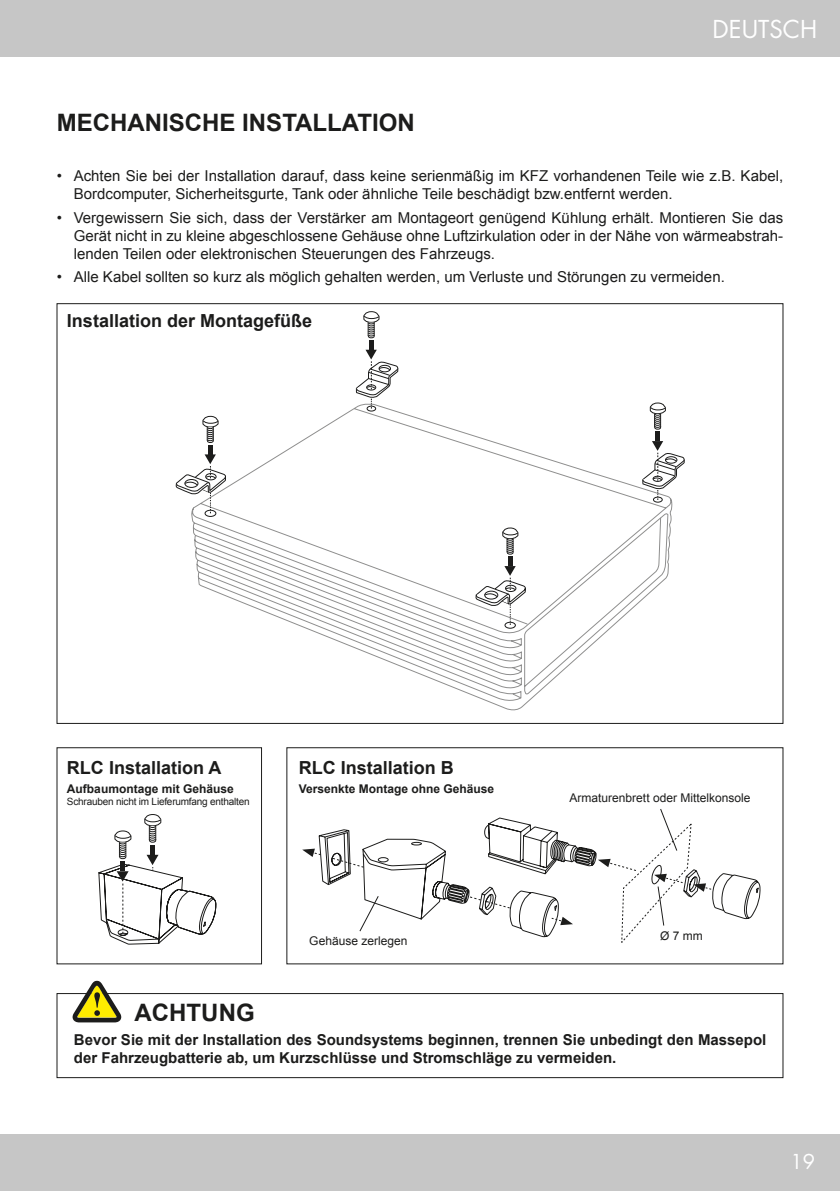
<style>
.page{position:relative;width:840px;height:1191px;background:#fff}
.page>*{position:absolute;margin:0;border:0;box-sizing:border-box;transform-origin:0 0}
.t1{font:700 24px "Arial";color:#1c1c1b}
.t2{font:24px "Futura";color:#fff}
.t3{font:20px "Futura";color:#fff}
.t4{font:700 18px "Arial";color:#1c1c1b}
.t5{font:15px/18px "Arial";color:#1c1c1b}
.t6{font:700 15px/18px "Arial";color:#1c1c1b}
.t7{font:700 12px "Arial";color:#1c1c1b}
.t8{font:12px "Arial";color:#1c1c1b}
.t9{font:10px "Arial";letter-spacing:-.02em;color:#1c1c1b}
</style>
<div class="page">
<div style="left:0;top:0;width:839px;height:57px;background:#c6c6c6"></div>
<div style="left:0;top:1134px;width:839px;height:57px;background:#c6c6c6"></div>
<div style="left:57px;top:993px;width:725px;height:84px;border:1px solid #1c1c1b"></div>
<svg style="left:71px;top:980px;width:52px;height:42px"></svg>
<svg style="left:191px;top:407px;width:481px;height:304px"></svg>
<div style="left:504px;top:622px;width:11px;height:6px;border:1px solid #1c1c1b;border-radius:50%"></div>
<div style="left:205px;top:510px;width:11px;height:6px;border:1px solid #1c1c1b;border-radius:50%"></div>
<div style="left:366px;top:406px;width:9px;height:5px;border:1px solid #1c1c1b;border-radius:50%"></div>
<div style="left:653px;top:497px;width:9px;height:5px;border:1px solid #1c1c1b;border-radius:50%"></div>
<svg style="left:363px;top:311px;width:16px;height:27px"></svg>
<hr style="left:369px;top:340px;width:4px;height:10px;background:#1c1c1b">
<svg style="left:356px;top:350px;width:42px;height:58px"></svg>
<svg style="left:502px;top:527px;width:16px;height:27px"></svg>
<div style="left:507px;top:557px;width:5px;height:9px;background:#1c1c1b"></div>
<svg style="left:475px;top:566px;width:50px;height:59px"></svg>
<svg style="left:175px;top:416px;width:51px;height:97px"></svg>
<svg style="left:642px;top:402px;width:42px;height:98px"></svg>
<svg style="left:98px;top:814px;width:118px;height:130px"></svg>
<svg style="left:302px;top:809px;width:458px;height:134px"></svg>
<div style="left:286px;top:747px;width:496px;height:217px;border:1px solid #1c1c1b"></div>
<h1 class="t2" style="left:712px;top:12px;width:106px">DEUTSCH</h1>
<h1 class="t1" style="left:57px;top:106px;width:359px">MECHANISCHE INSTALLATION</h1>
<p class="t5" style="left:74px;top:167px;width:710px;text-indent:-17px">• Achten Sie bei der Installation darauf, dass keine serienmäßig im KFZ vorhandenen Teile wie z.B. Kabel,<br>Bordcomputer, Sicherheitsgurte, Tank oder ähnliche Teile beschädigt bzw.entfernt werden.</p>
<p class="t5" style="left:74px;top:209px;width:710px;text-align:justify;text-indent:-17px">• Vergewissern Sie sich, dass der Verstärker am Montageort genügend Kühlung erhält. Montieren Sie das Gerät nicht in zu kleine abgeschlossene Gehäuse ohne Luftzirkulation oder in der Nähe von wärmeabstrah&shy;lenden Teilen oder elektronischen Steuerungen des Fahrzeugs.</p>
<p class="t5" style="left:57px;top:268px;width:669px">• Alle Kabel sollten so kurz als möglich gehalten werden, um Verluste und Störungen zu vermeiden.</p>
<p class="t4" style="left:67px;top:309px;width:247px">Installation der Montagefüße</p>
<p class="t4" style="left:67px;top:756px;width:156px">RLC Installation A</p>
<p class="t4" style="left:298px;top:756px;width:157px">RLC Installation B</p>
<p class="t7" style="left:67px;top:781px;width:168px">Aufbaumontage mit Gehäuse</p>
<p class="t9" style="left:67px;top:795px;width:184px">Schrauben nicht im Lieferumfang enthalten</p>
<p class="t7" style="left:298px;top:781px;width:197px">Versenkte Montage ohne Gehäuse</p>
<h1 class="t1" style="left:134px;top:997px;width:121px">ACHTUNG</h1>
<p class="t8" style="left:309px;top:933px;width:100px">Gehäuse zerlegen</p>
<p class="t8" style="left:569px;top:790px;width:182px">Armaturenbrett oder Mittelkonsole</p>
<p class="t8" style="left:659px;top:928px;width:44px">Ø 7 mm</p>
<p class="t6" style="left:74px;top:1030px;width:693px">Bevor Sie mit der Installation des Soundsystems beginnen, trennen Sie unbedingt den Massepol der Fahrzeugbatterie ab, um Kurzschlüsse und Stromschläge zu vermeiden.</p>
<h2 class="t3" style="left:790px;top:1148px;width:26px">19</h2>
</div>
